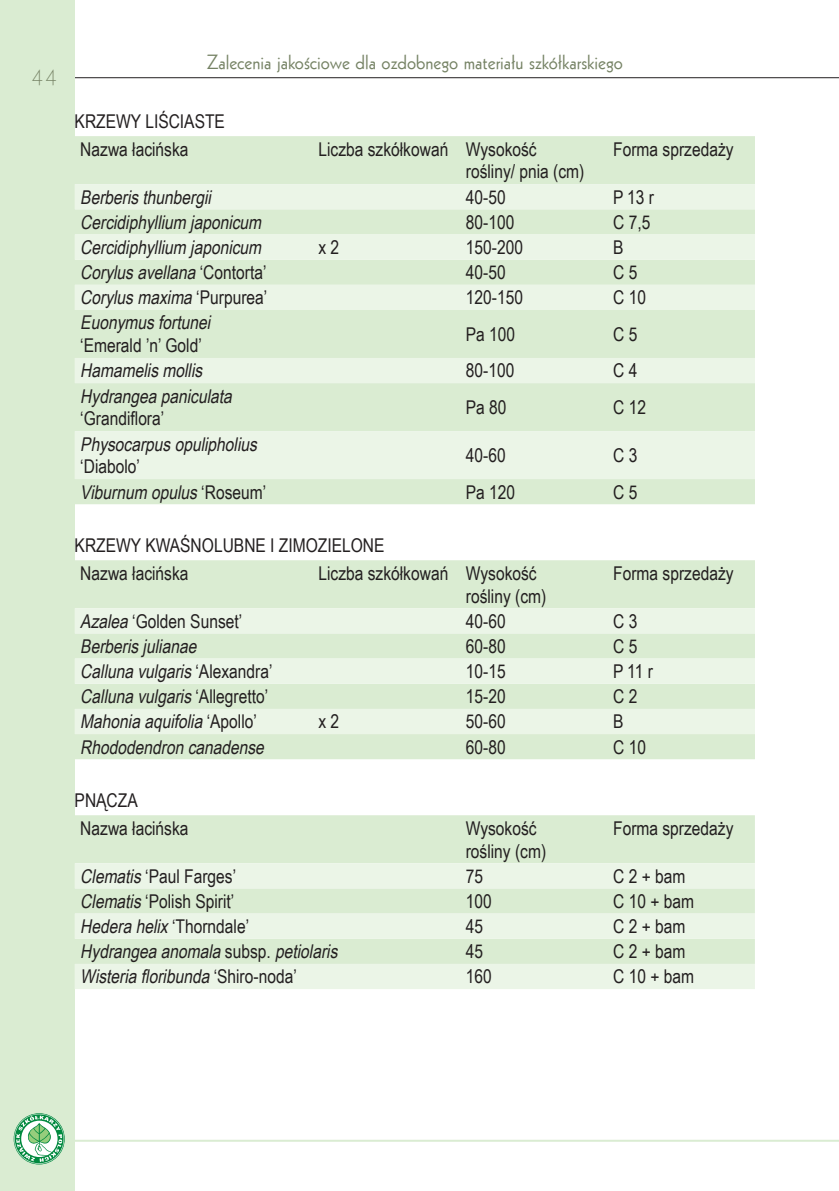
<style>
.page{position:relative;width:839px;height:1191px;background:#fff}
.page>*{position:absolute;margin:0;border:0;box-sizing:border-box;transform-origin:0 0}
.t1{font:24px "Geometric 231 Lt EU";color:#758264}
.t2{font:20px "Geometric 231 EU";color:#758264}
.t3{font:19px/27.6px "Arial Narrow";color:#231f20}
.t4{font:italic 19px "Arial Narrow";color:#231f20}
.s1{font-style:normal}
.s2{font-style:italic}
</style>
<div class="page">
<hr style="left:1px;top:77px;width:838px;height:1px;background:#231f20">
<hr style="left:1px;top:1140px;width:838px;height:2px;background:#daecd2">
<div style="left:0;top:0;width:75px;height:1191px;background:#daecd2"></div>
<svg style="left:14px;top:1114px;width:50px;height:50px"></svg>
<div style="left:75px;top:136px;width:680px;height:368px;background:#daecd2"></div>
<svg style="left:75px;top:184px;width:680px;height:295px;background:#e2f0dc"></svg>
<div style="left:75px;top:560px;width:680px;height:199px;background:#daecd2"></div>
<svg style="left:75px;top:608px;width:680px;height:126px;background:#e4f1de"></svg>
<div style="left:75px;top:815px;width:680px;height:48px;background:#daecd2"></div>
<svg style="left:75px;top:863px;width:680px;height:126px;background:#e4f1de"></svg>
<p class="t1" style="left:31px;top:62px;width:29px">44</p>
<p class="t2" style="left:207px;top:49px;width:418px">Zalecenia jakościowe dla ozdobnego materiału szkółkarskiego</p>
<p class="t3" style="left:75px;top:107px;width:152px">KRZEWY LIŚCIASTE<br>Nazwa łacińska</p>
<p class="t3" style="left:466px;top:137px;width:120px;line-height:22.8px;text-indent:-147px">Liczba szkółkowań Wysokość rośliny/ pnia (cm)</p>
<p class="t3" style="left:613px;top:135px;width:122px">Forma sprzedaży</p>
<p class="t4" style="left:80px;top:186px;width:136px">Berberis thunbergii</p>
<p class="t3" style="left:466px;top:183px;width:41px">40-50</p>
<p class="t3" style="left:613px;top:183px;width:42px">P13 r</p>
<p class="t4" style="left:80px;top:211px;width:186px">Cercidiphyllium japonicum</p>
<p class="t3" style="left:466px;top:208px;width:50px">80-100</p>
<p class="t3" style="left:613px;top:208px;width:39px">C 7,5</p>
<p class="t4" style="left:80px;top:236px;width:186px">Cercidiphyllium japonicum</p>
<p class="t3" style="left:318px;top:233px;width:22px">x 2</p>
<p class="t3" style="left:466px;top:233px;width:59px">150-200</p>
<p class="t3" style="left:613px;top:233px;width:12px">B</p>
<p class="t4" style="left:80px;top:261px;width:188px">Corylus avellana <span class="s1">‘ C o n t o rt a ’</span></p>
<p class="t3" style="left:466px;top:258px;width:41px">40-50</p>
<p class="t3" style="left:613px;top:258px;width:26px">C 5</p>
<p class="t4" style="left:80px;top:287px;width:189px">Corylus maxima <span class="s1">‘ P u r p u re a ’</span></p>
<p class="t3" style="left:466px;top:284px;width:59px">120-150</p>
<p class="t3" style="left:613px;top:284px;width:34px">C 10</p>
<p class="t4" style="left:80px;top:312px;width:135px">Euonymus fortunei</p>
<p class="t3" style="left:80px;top:332px;width:123px">‘Emerald ’n’ Gold’</p>
<p class="t3" style="left:466px;top:320px;width:51px">Pa 100</p>
<p class="t3" style="left:613px;top:320px;width:26px">C 5</p>
<p class="t4" style="left:80px;top:360px;width:127px">Hamamelis mollis</p>
<p class="t3" style="left:466px;top:357px;width:50px">80-100</p>
<p class="t3" style="left:613px;top:357px;width:26px">C 4</p>
<p class="t4" style="left:80px;top:385px;width:157px">Hydrangea paniculata</p>
<p class="t3" style="left:80px;top:405px;width:85px">‘Grandiflora’</p>
<p class="t3" style="left:466px;top:393px;width:42px">Pa 80</p>
<p class="t3" style="left:613px;top:393px;width:34px">C 12</p>
<p class="t4" style="left:80px;top:433px;width:182px">Physocarpus opulipholius</p>
<p class="t3" style="left:80px;top:453px;width:61px">‘Diabolo’</p>
<p class="t3" style="left:466px;top:441px;width:41px">40-60</p>
<p class="t3" style="left:613px;top:441px;width:26px">C 3</p>
<p class="t4" style="left:80px;top:481px;width:187px">Viburnum opulus <span class="s1">‘ Ro s e u m ’</span></p>
<p class="t3" style="left:466px;top:478px;width:51px">Pa 120</p>
<p class="t3" style="left:613px;top:478px;width:26px">C 5</p>
<p class="t3" style="left:75px;top:532px;width:311px">KRZEWY KWAŚNOLUBNE I ZIMOZIELONE<br>Nazwa łacińska</p>
<p class="t3" style="left:466px;top:561px;width:82px;line-height:22.8px;text-indent:-147px">Liczba szkółkowań Wysokość rośliny (cm)</p>
<p class="t3" style="left:613px;top:559px;width:122px">Forma sprzedaży</p>
<p class="t3" style="left:80px;top:607px;width:163px"><span class="s2">Azalea</span> ‘Golden Sunset’</p>
<p class="t3" style="left:466px;top:607px;width:41px">40-60</p>
<p class="t3" style="left:613px;top:607px;width:26px">C 3</p>
<p class="t4" style="left:80px;top:635px;width:121px">Berberis julianae</p>
<p class="t3" style="left:466px;top:632px;width:41px">60-80</p>
<p class="t3" style="left:613px;top:632px;width:26px">C 5</p>
<p class="t4" style="left:80px;top:660px;width:194px">Calluna vulgaris <span class="s1">‘ A l exa n d ra ’</span></p>
<p class="t3" style="left:466px;top:657px;width:41px">10-15</p>
<p class="t3" style="left:613px;top:657px;width:41px">P 11 r</p>
<p class="t4" style="left:80px;top:685px;width:189px">Calluna vulgaris <span class="s1">‘A l l e g re tto ’</span></p>
<p class="t3" style="left:466px;top:683px;width:41px">15-20</p>
<p class="t3" style="left:613px;top:683px;width:26px">C 2</p>
<p class="t4" style="left:80px;top:711px;width:178px">Mahonia aquifolia <span class="s1">‘ A p o l l o ’</span></p>
<p class="t3" style="left:318px;top:708px;width:22px">x 2</p>
<p class="t3" style="left:466px;top:708px;width:41px">50-60</p>
<p class="t3" style="left:613px;top:708px;width:12px">B</p>
<p class="t4" style="left:80px;top:736px;width:189px">Rhododendron canadense</p>
<p class="t3" style="left:466px;top:733px;width:41px">60-80</p>
<p class="t3" style="left:613px;top:733px;width:34px">C 10</p>
<p class="t3" style="left:75px;top:787px;width:115px">PNĄCZA<br>Nazwa łacińska</p>
<p class="t3" style="left:466px;top:816px;width:82px;line-height:22.8px">Wysokość rośliny (cm)</p>
<p class="t3" style="left:613px;top:814px;width:122px">Forma sprzedaży</p>
<p class="t3" style="left:80px;top:862px;width:157px"><span class="s2">Clematis</span> ‘Paul Farges’</p>
<p class="t3" style="left:466px;top:862px;width:19px">75</p>
<p class="t3" style="left:613px;top:862px;width:74px">C 2 + bam</p>
<p class="t3" style="left:80px;top:887px;width:156px"><span class="s2">Clematis</span> ‘Polish Spirit’</p>
<p class="t3" style="left:466px;top:887px;width:27px">100</p>
<p class="t3" style="left:613px;top:887px;width:82px">C 10 + bam</p>
<p class="t4" style="left:80px;top:915px;width:170px">Hedera helix <span class="s1">‘Thorndale’</span></p>
<p class="t3" style="left:466px;top:912px;width:19px">45</p>
<p class="t3" style="left:613px;top:912px;width:74px">C 2 + bam</p>
<p class="t4" style="left:80px;top:940px;width:263px">Hydrangea anomala <span class="s1">s u b s p .</span> petiolaris</p>
<p class="t3" style="left:466px;top:938px;width:19px">45</p>
<p class="t3" style="left:613px;top:938px;width:74px">C 2 + bam</p>
<p class="t4" style="left:80px;top:966px;width:218px">Wisteria floribunda <span class="s1">‘ S h i ro - n o d a ’</span></p>
<p class="t3" style="left:466px;top:963px;width:27px">160</p>
<p class="t3" style="left:613px;top:963px;width:82px">C 10 + bam</p>
</div>
